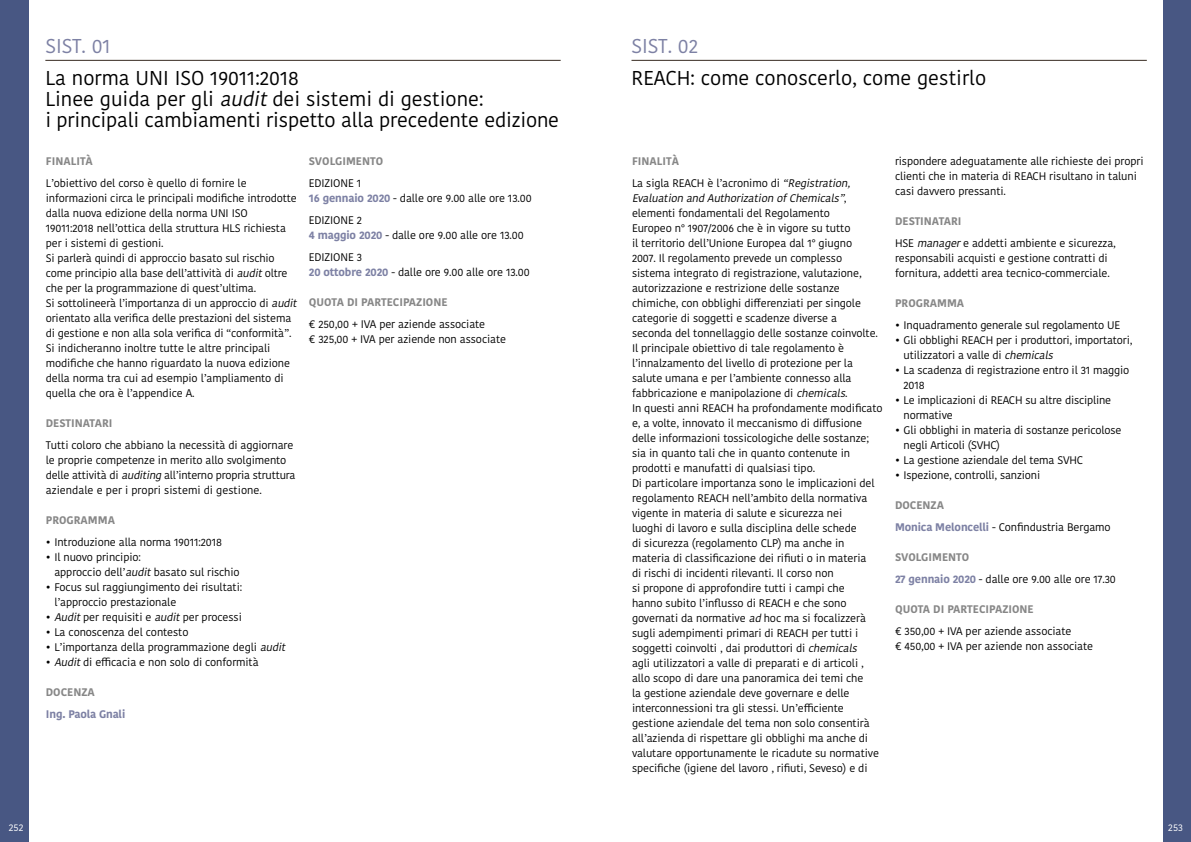
<style>
.page{position:relative;width:1191px;height:842px;background:#fff}
.page>*{position:absolute;margin:0;border:0;box-sizing:border-box;transform-origin:0 0}
.t1{font:20px/21px "Kohinoor Devanagari";color:#000}
.t2{font:20px "Kohinoor Devanagari";color:#7d81a4}
.t3{font:11px/15px "Kohinoor Devanagari";letter-spacing:-.01em;color:#000}
.t4{font:700 11px "Kohinoor Devanagari";color:#878787}
.t5{font:700 11px "Kohinoor Devanagari";letter-spacing:-.01em;color:#7d81a4}
.t6{font:10px "Kohinoor Devanagari";color:#fff}
.s1{font-style:italic}
.s2{font-weight:700;color:#7d81a4}
.s3{font-weight:700;color:#878787}
</style>
<div class="page">
<div style="left:1163px;top:0;width:28px;height:842px;background:#485783"></div>
<div style="left:0;top:0;width:28px;height:842px;background:#485783"></div>
<hr style="left:631px;top:60px;width:515px;height:1px;background:#372b21">
<hr style="left:45px;top:60px;width:515px;height:1px;background:#372b21">
<h1 class="t2" style="left:45px;top:34px;width:67px">SIST. 01</h1>
<h1 class="t1" style="left:45px;top:68px;width:515px">La norma UNI ISO 19011:2018<br>Linee guida per gli <span class="s1">audit</span>dei sistemi di gestione:<br>i principali cambiamenti rispetto alla precedente edizione</h1>
<p class="t4" style="left:46px;top:152px;width:49px">FINALITÀ</p>
<p class="t3" style="left:46px;top:176px;width:256px">L’obiettivo del corso è quello di fornire le informazioni circa le principali modifiche introdotte dalla nuova edizione della norma UNI ISO<br>19011:2018 nell’ottica della struttura HLS richiesta per i sistemi di gestioni.<br>Si parlerà quindi di approccio basato sul rischio come principio alla base dell’attività di <span class="s1">audit</span>oltre che per la programmazione di quest’ultima.<br>Si sottolineerà l’importanza di un approccio di <span class="s1">audit </span>orientato alla verifica delle prestazioni del sistema di gestione e non alla sola verifica di “conformità”.<br>Si indicheranno inoltre tutte le altre principali modifiche che hanno riguardato la nuova edizione della norma tra cui ad esempio l’ampliamento di quella che ora è l’appendice A.</p>
<p class="t4" style="left:46px;top:414px;width:68px">DESTINATARI</p>
<p class="t3" style="left:46px;top:438px;width:251px">Tutti coloro che abbiano la necessità di aggiornare le proprie competenze in merito allo svolgimento delle attività di <span class="s1">auditing</span>all’interno propria struttura aziendale e per i propri sistemi di gestione.</p>
<p class="t4" style="left:46px;top:511px;width:71px">PROGRAMMA</p>
<p class="t3" style="left:46px;top:535px;width:178px">• Introduzione alla norma 19011:2018</p>
<p class="t3" style="left:54px;top:550px;width:187px;text-indent:-9px">• Il nuovo principio:<br>approccio dell’<span class="s1">audit</span>basato sul rischio</p>
<p class="t3" style="left:54px;top:580px;width:189px;text-indent:-9px">• Focus sul raggiungimento dei risultati: l’approccio prestazionale</p>
<p class="t3" style="left:46px;top:610px;width:197px">• <span class="s1">Audit</span>per requisiti e <span class="s1">audit</span>per processi</p>
<p class="t3" style="left:46px;top:625px;width:144px">• La conoscenza del contesto</p>
<p class="t3" style="left:46px;top:640px;width:244px">• L’importanza della programmazione degli <span class="s1">audit</span></p>
<p class="t3" style="left:46px;top:655px;width:214px">• <span class="s1">Audit</span>di efficacia e non solo di conformità</p>
<p class="t4" style="left:46px;top:683px;width:51px">DOCENZA</p>
<p class="t5" style="left:46px;top:705px;width:81px">Ing. Paola Gnali</p>
<p class="t4" style="left:309px;top:152px;width:76px">SVOLGIMENTO</p>
<p class="t3" style="left:309px;top:176px;width:224px">EDIZIONE 1<br><span class="s2">16 gennaio 2020</span> - dalle ore 9.00 alle ore 13.00</p>
<p class="t3" style="left:309px;top:213px;width:216px">EDIZIONE 2<br><span class="s2">4 maggio 2020</span> - dalle ore 9.00 alle ore 13.00</p>
<p class="t3" style="left:309px;top:250px;width:222px">EDIZIONE 3<br><span class="s2">20 ottobre 2020</span> - dalle ore 9.00 alle ore 13.00</p>
<p class="t4" style="left:309px;top:293px;width:140px">QUOTA DI PARTECIPAZIONE</p>
<p class="t3" style="left:309px;top:317px;width:199px">€ 250,00 + IVA per aziende associate<br>€ 325,00 + IVA per aziende non associate</p>
<h1 class="t2" style="left:631px;top:34px;width:68px">SIST. 02</h1>
<h1 class="t1" style="left:631px;top:68px;width:356px">REACH: come conoscerlo, come gestirlo</h1>
<p class="t3" style="left:632px;top:150px;width:223px;line-height:22px"><span class="s3">FINALITÀ<br></span>La sigla REACH è l’acronimo di <span class="s1">“Registration,</span></p>
<p class="t3" style="left:632px;top:191px;width:252px"><span class="s1">Evaluation andAuthorization ofChemicals”</span>, elementi fondamentali del Regolamento<br>Europeo n° 1907/2006 che è in vigore su tutto<br>il territorio dell’Unione Europea dal 1° giugno<br>2007. Il regolamento prevede un complesso sistema integrato di registrazione, valutazione, autorizzazione e restrizione delle sostanze chimiche, con obblighi differenziati per singole categorie di soggetti e scadenze diverse a<br>seconda del tonnellaggio delle sostanze coinvolte.<br>Il principale obiettivo di tale regolamento è l’innalzamento del livello di protezione per la salute umana e per l’ambiente connesso alla fabbricazione e manipolazione di <span class="s1">chemicals</span>.<br>In questi anni REACH ha profondamente modificato e, a volte, innovato il meccanismo di diffusione delle informazioni tossicologiche delle sostanze; sia in quanto tali che in quanto contenute in prodotti e manufatti di qualsiasi tipo.<br>Di particolare importanza sono le implicazioni del regolamento REACH nell’ambito della normativa vigente in materia di salute e sicurezza nei<br>luoghi di lavoro e sulla disciplina delle schede<br>di sicurezza (regolamento CLP) ma anche in materia di classificazione dei rifiuti o in materia<br>di rischi di incidenti rilevanti. Il corso non<br>si propone di approfondire tutti i campi che<br>hanno subito l’influsso di REACH e che sono governati da normative <span class="s1">ad</span>hoc ma si focalizzerà sugli adempimenti primari di REACH per tutti i soggetti coinvolti , dai produttori di <span class="s1">chemicals<br></span>agli utilizzatori a valle di preparati e di articoli , allo scopo di dare una panoramica dei temi che<br>la gestione aziendale deve governare e delle interconnessioni tra gli stessi. Un’efficiente gestione aziendale del tema non solo consentirà all’azienda di rispettare gli obblighi ma anche di valutare opportunamente le ricadute su normative specifiche (igiene del lavoro , rifiuti, Seveso) e di</p>
<p class="t3" style="left:895px;top:154px;width:250px">rispondere adeguatamente alle richieste dei propri clienti che in materia di REACH risultano in taluni casi davvero pressanti.</p>
<p class="t3" style="left:895px;top:210px;width:222px;line-height:22px"><span class="s3">DESTINATARI<br></span>HSE <span class="s1">manager</span>e addetti ambiente e sicurezza,</p>
<p class="t3" style="left:895px;top:251px;width:216px">responsabili acquisti e gestione contratti di fornitura, addetti area tecnico-commerciale.</p>
<p class="t4" style="left:895px;top:294px;width:71px">PROGRAMMA</p>
<p class="t3" style="left:895px;top:318px;width:227px">• Inquadramento generale sul regolamento UE</p>
<p class="t3" style="left:903px;top:333px;width:230px;text-indent:-9px">• Gli obblighi REACH per i produttori, importatori, utilizzatori a valle di <span class="s1">chemicals</span></p>
<p class="t3" style="left:903px;top:363px;width:227px;text-indent:-9px">• La scadenza di registrazione entro il 31 maggio<br>2018</p>
<p class="t3" style="left:903px;top:393px;width:209px;text-indent:-9px">• Le implicazioni di REACH su altre discipline normative</p>
<p class="t3" style="left:903px;top:423px;width:219px;text-indent:-9px">• Gli obblighi in materia di sostanze pericolose negli Articoli (SVHC)</p>
<p class="t3" style="left:895px;top:453px;width:189px">• La gestione aziendale del tema SVHC</p>
<p class="t3" style="left:895px;top:468px;width:147px">• Ispezione, controlli, sanzioni</p>
<p class="t3" style="left:895px;top:494px;width:217px;line-height:22px"><span class="s3">DOCENZA<br></span><span class="s2">Monica Meloncelli</span> - Confindustria Bergamo</p>
<p class="t3" style="left:895px;top:546px;width:222px;line-height:22px"><span class="s3">SVOLGIMENTO<br></span><span class="s2">27 gennaio 2020</span> - dalle ore 9.00 alle ore 17.30</p>
<p class="t4" style="left:895px;top:600px;width:140px">QUOTA DI PARTECIPAZIONE</p>
<p class="t3" style="left:895px;top:624px;width:200px">€ 350,00 + IVA per aziende associate<br>€ 450,00 + IVA per aziende non associate</p>
<p class="t6" style="left:9px;top:821px;width:16px">252</p>
<p class="t6" style="left:1168px;top:821px;width:16px">253</p>
</div>
